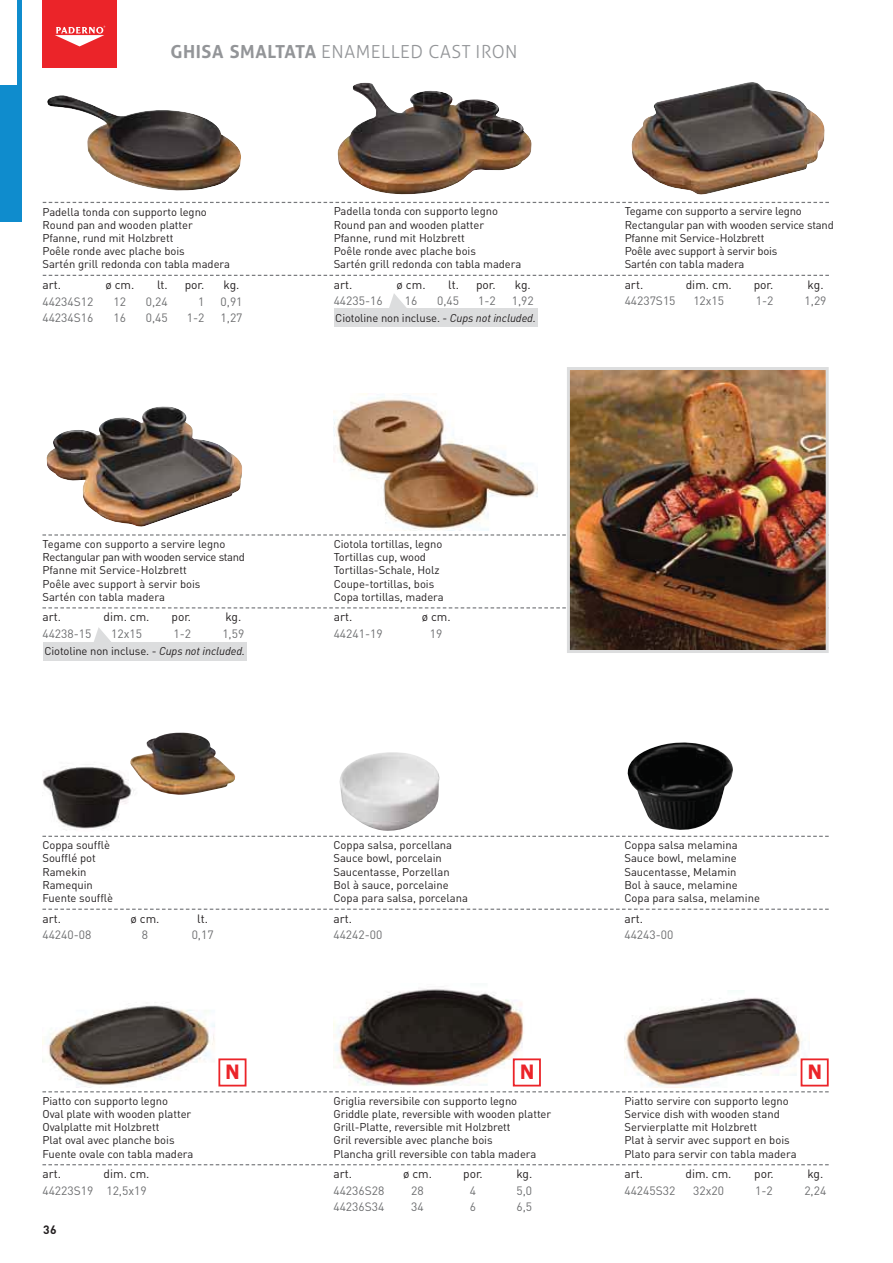
<style>
.page{position:relative;width:893px;height:1263px;background:#fff}
.page>*{position:absolute;margin:0;border:0;box-sizing:border-box;transform-origin:0 0}
.t1{font:700 19.8px "Verdana";color:#eb2429;scale:.88 1}
.t2{font:300 18px "Aller";letter-spacing:.03em;color:#939598}
.t3{font:12px "DIN";color:#6d6e70}
.t4{font:12px "DIN";color:#231f20}
.t5{font:700 12px "DIN";color:#231f20}
.t6{font:11.25px/13.2px "DIN";letter-spacing:-.005em;color:#231f20}
.s1{font-weight:700}
.s2{font-style:italic}
</style>
<div class="page">
<div style="left:42px;top:0;width:75px;height:67px;background:#eb2429"></div>
<svg style="left:55px;top:26px;width:50px;height:20px"></svg>
<div style="left:0;top:85px;width:21px;height:137px;background:#0f8ccd"></div>
<hr style="left:17px;top:0;width:4px;height:207px;background:#0f8ccd">
<img style="left:43px;top:767px;width:88px;height:64px">
<img style="left:130px;top:732px;width:105px;height:63px">
<svg style="left:42px;top:909px;width:787px;height:1px"></svg>
<svg style="left:42px;top:836px;width:787px;height:1px"></svg>
<img style="left:339px;top:752px;width:101px;height:79px">
<img style="left:627px;top:742px;width:106px;height:88px">
<svg style="left:90px;top:627px;width:31px;height:16px"></svg>
<div style="left:43px;top:643px;width:204px;height:18px;background:#dcddde"></div>
<img style="left:46px;top:406px;width:196px;height:121px">
<svg style="left:42px;top:607px;width:524px;height:2px"></svg>
<svg style="left:42px;top:534px;width:524px;height:2px"></svg>
<img style="left:334px;top:393px;width:204px;height:137px">
<img style="left:571px;top:371px;width:254px;height:278px">
<div style="left:567px;top:367px;width:262px;height:286px;border:3px solid #dcddde"></div>
<svg style="left:389px;top:293px;width:18px;height:15px"></svg>
<div style="left:334px;top:308px;width:203px;height:19px;background:#dcddde"></div>
<img style="left:47px;top:95px;width:194px;height:96px">
<svg style="left:43px;top:275px;width:786px;height:1px"></svg>
<svg style="left:43px;top:202px;width:786px;height:1px"></svg>
<img style="left:337px;top:82px;width:195px;height:113px">
<img style="left:631px;top:82px;width:194px;height:113px">
<img style="left:42px;top:1002px;width:173px;height:85px">
<svg style="left:42px;top:1164px;width:787px;height:1px"></svg>
<svg style="left:42px;top:1091px;width:787px;height:1px"></svg>
<img style="left:333px;top:989px;width:191px;height:98px">
<img style="left:624px;top:990px;width:178px;height:97px">
<div style="left:218px;top:1058px;width:28px;height:29px;border:2px solid #eb2429"></div>
<div style="left:513px;top:1058px;width:28px;height:29px;border:2px solid #eb2429"></div>
<div style="left:800px;top:1058px;width:29px;height:29px;border:2px solid #eb2429"></div>
<h2 class="t2" style="left:171px;top:45px;width:348px"><span class="s1">GHISA SMALTATA</span> ENAMELLED CAST IRON</h2>
<p class="t6" style="left:42px;top:206px;width:189px">Padella tonda con supporto legno<br>Round pan and wooden platter<br>Pfanne, rund mit Holzbrett<br>Poêle ronde avec plache bois<br>Sartén grill redonda con tabla madera</p>
<p class="t4" style="left:42px;top:281px;width:20px">art.</p>
<p class="t4" style="left:105px;top:281px;width:30px">ø cm.</p>
<p class="t4" style="left:157px;top:281px;width:49px">lt. por.</p>
<p class="t4" style="left:224px;top:281px;width:17px">kg.</p>
<p class="t3" style="left:42px;top:297px;width:52px">44234S12</p>
<p class="t3" style="left:114px;top:297px;width:14px">12</p>
<p class="t3" style="left:146px;top:297px;width:23px">0,24</p>
<p class="t3" style="left:198px;top:297px;width:8px">1</p>
<p class="t3" style="left:221px;top:297px;width:23px">0,91</p>
<p class="t3" style="left:42px;top:314px;width:52px">44234S16</p>
<p class="t3" style="left:114px;top:314px;width:14px">16</p>
<p class="t3" style="left:146px;top:314px;width:23px">0,45</p>
<p class="t3" style="left:187px;top:314px;width:19px">1-2</p>
<p class="t3" style="left:221px;top:314px;width:23px">1,27</p>
<p class="t6" style="left:42px;top:539px;width:204px">Tegame con supporto a servire legno<br>Rectangular pan with wooden service stand<br>Pfanne mit Service-Holzbrett<br>Poêle avec support à servir bois<br>Sartén con tabla madera</p>
<p class="t4" style="left:42px;top:613px;width:20px">art.</p>
<p class="t4" style="left:104px;top:613px;width:47px">dim. cm.</p>
<p class="t4" style="left:171px;top:613px;width:21px">por.</p>
<p class="t4" style="left:225px;top:613px;width:17px">kg.</p>
<p class="t3" style="left:42px;top:629px;width:50px">44238-15</p>
<p class="t3" style="left:111px;top:629px;width:32px">12x15</p>
<p class="t3" style="left:174px;top:629px;width:19px">1-2</p>
<p class="t3" style="left:222px;top:629px;width:23px">1,59</p>
<p class="t6" style="left:44px;top:646px;width:202px">Ciotoline non incluse. - <span class="s2">Cups not included.</span></p>
<p class="t6" style="left:42px;top:840px;width:72px">Coppa soufflè<br>Soufflé pot<br>Ramekin<br>Ramequin<br>Fuente soufflè</p>
<p class="t4" style="left:42px;top:914px;width:20px">art.</p>
<p class="t4" style="left:130px;top:914px;width:30px">ø cm.</p>
<p class="t4" style="left:197px;top:914px;width:12px">lt.</p>
<p class="t3" style="left:42px;top:931px;width:50px">44240-08</p>
<p class="t3" style="left:142px;top:931px;width:8px">8</p>
<p class="t3" style="left:192px;top:931px;width:23px">0,17</p>
<p class="t6" style="left:334px;top:206px;width:189px">Padella tonda con supporto legno<br>Round pan and wooden platter<br>Pfanne, rund mit Holzbrett<br>Poêle ronde avec plache bois<br>Sartén grill redonda con tabla madera</p>
<p class="t4" style="left:334px;top:280px;width:20px">art.</p>
<p class="t4" style="left:397px;top:280px;width:30px">ø cm.</p>
<p class="t4" style="left:448px;top:280px;width:49px">lt. por.</p>
<p class="t4" style="left:515px;top:280px;width:17px">kg.</p>
<p class="t3" style="left:334px;top:297px;width:50px">44235-16</p>
<p class="t3" style="left:405px;top:297px;width:14px">16</p>
<p class="t3" style="left:437px;top:297px;width:23px">0,45</p>
<p class="t3" style="left:478px;top:297px;width:19px">1-2</p>
<p class="t3" style="left:512px;top:297px;width:23px">1,92</p>
<p class="t6" style="left:335px;top:313px;width:202px">Ciotoline non incluse. - <span class="s2">Cups not included.</span></p>
<p class="t6" style="left:334px;top:539px;width:112px">Ciotola tortillas, legno<br>Tortillas cup, wood<br>Tortillas-Schale, Holz<br>Coupe-tortillas, bois<br>Copa tortillas, madera</p>
<p class="t4" style="left:334px;top:613px;width:20px">art.</p>
<p class="t4" style="left:422px;top:613px;width:30px">ø cm.</p>
<p class="t3" style="left:334px;top:629px;width:50px">44241-19</p>
<p class="t3" style="left:430px;top:629px;width:14px">19</p>
<p class="t6" style="left:333px;top:840px;width:136px">Coppa salsa, porcellana<br>Sauce bowl, porcelain<br>Saucentasse, Porzellan<br>Bol à sauce, porcelaine<br>Copa para salsa, porcelana</p>
<p class="t4" style="left:333px;top:914px;width:20px">art.</p>
<p class="t3" style="left:333px;top:931px;width:50px">44242-00</p>
<p class="t6" style="left:625px;top:206px;width:211px">Tegame con supporto a servire legno<br>Rectangular pan with wooden service stand<br>Pfanne mit Service-Holzbrett<br>Poêle avec support à servir bois<br>Sartén con tabla madera</p>
<p class="t4" style="left:625px;top:280px;width:20px">art.</p>
<p class="t4" style="left:686px;top:280px;width:47px">dim. cm.</p>
<p class="t4" style="left:754px;top:280px;width:21px">por.</p>
<p class="t4" style="left:807px;top:280px;width:17px">kg.</p>
<p class="t3" style="left:625px;top:297px;width:52px">44237S15</p>
<p class="t3" style="left:693px;top:297px;width:32px">12x15</p>
<p class="t3" style="left:756px;top:297px;width:19px">1-2</p>
<p class="t3" style="left:804px;top:297px;width:23px">1,29</p>
<p class="t6" style="left:624px;top:840px;width:137px">Coppa salsa melamina<br>Sauce bowl, melamine<br>Saucentasse, Melamin<br>Bol à sauce, melamine<br>Copa para salsa, melamine</p>
<p class="t4" style="left:624px;top:914px;width:20px">art.</p>
<p class="t3" style="left:624px;top:931px;width:50px">44243-00</p>
<p class="t6" style="left:42px;top:1096px;width:152px">Piatto con supporto legno<br>Oval plate with wooden platter<br>Ovalplatte mit Holzbrett<br>Plat oval avec planche bois<br>Fuente ovale con tabla madera</p>
<p class="t4" style="left:42px;top:1170px;width:20px">art.</p>
<p class="t4" style="left:104px;top:1170px;width:47px">dim. cm.</p>
<p class="t3" style="left:42px;top:1186px;width:106px">44223S19 12,5x19</p>
<p class="t5" style="left:43px;top:1221px;width:15px">36</p>
<h1 class="t1" style="left:225px;top:1061px;width:18px">N</h1>
<h1 class="t1" style="left:520px;top:1061px;width:18px">N</h1>
<h1 class="t1" style="left:807px;top:1061px;width:18px">N</h1>
<p class="t6" style="left:333px;top:1096px;width:219px">Griglia reversibile con supporto legno Griddle plate, reversible with wooden platter Grill-Platte, reversible mit Holzbrett<br>Gril reversible avec planche bois<br>Plancha grill reversible con tabla madera</p>
<p class="t4" style="left:333px;top:1170px;width:20px">art.</p>
<p class="t4" style="left:403px;top:1170px;width:30px">ø cm.</p>
<p class="t4" style="left:463px;top:1170px;width:21px">por.</p>
<p class="t4" style="left:516px;top:1170px;width:17px">kg.</p>
<p class="t3" style="left:333px;top:1186px;width:52px">44236S28</p>
<p class="t3" style="left:411px;top:1186px;width:14px">28</p>
<p class="t3" style="left:470px;top:1186px;width:8px">4</p>
<p class="t3" style="left:516px;top:1186px;width:17px">5,0</p>
<p class="t3" style="left:333px;top:1203px;width:52px">44236S34</p>
<p class="t3" style="left:411px;top:1203px;width:14px">34</p>
<p class="t3" style="left:470px;top:1203px;width:8px">6</p>
<p class="t3" style="left:516px;top:1203px;width:17px">6,5</p>
<p class="t6" style="left:624px;top:1096px;width:174px">Piatto servire con supporto legno<br>Service dish with wooden stand<br>Servierplatte mit Holzbrett<br>Plat à servir avec support en bois<br>Plato para servir con tabla madera</p>
<p class="t4" style="left:624px;top:1170px;width:20px">art.</p>
<p class="t4" style="left:685px;top:1170px;width:47px">dim. cm.</p>
<p class="t4" style="left:754px;top:1170px;width:21px">por.</p>
<p class="t4" style="left:807px;top:1170px;width:17px">kg.</p>
<p class="t3" style="left:624px;top:1186px;width:52px">44245S32</p>
<p class="t3" style="left:693px;top:1186px;width:32px">32x20</p>
<p class="t3" style="left:755px;top:1186px;width:19px">1-2</p>
<p class="t3" style="left:804px;top:1186px;width:23px">2,24</p>
</div>
